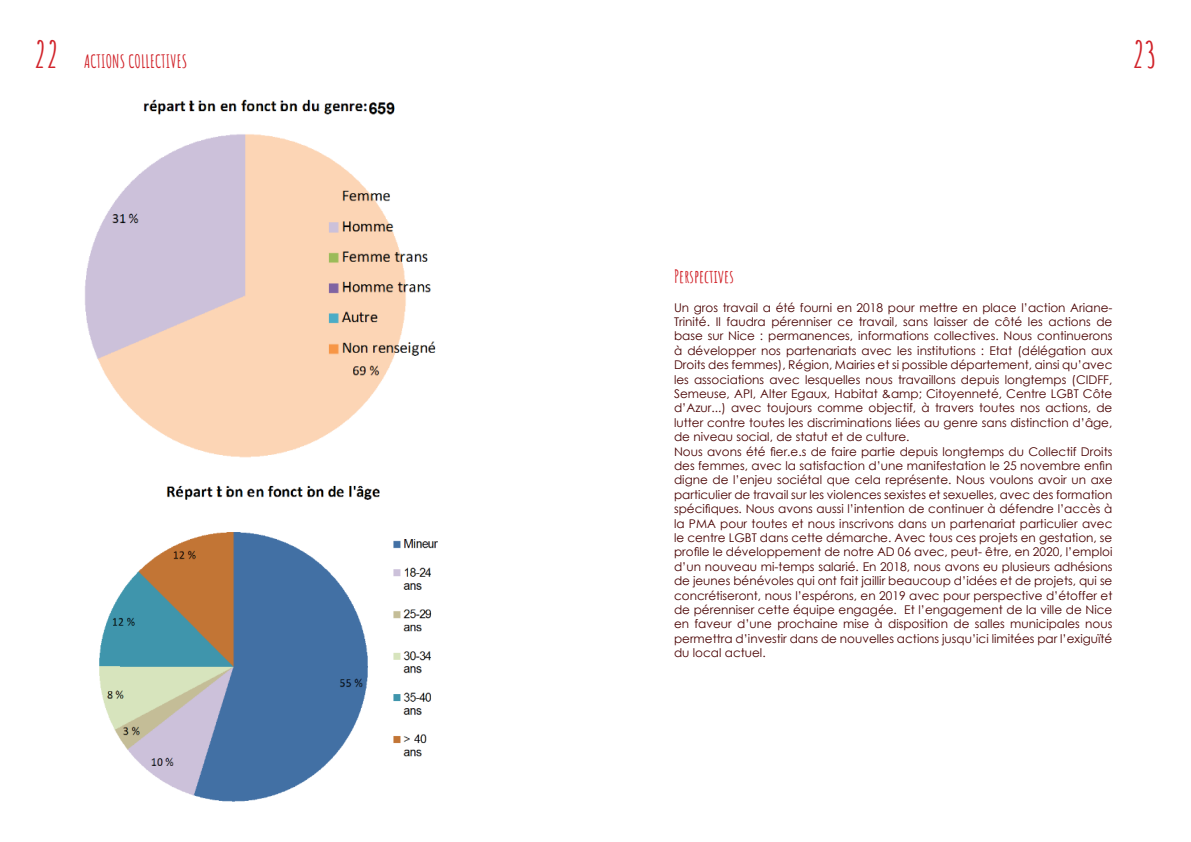
<style>
.page{position:relative;width:1191px;height:842px;background:#fff}
.page>*{position:absolute;margin:0;border:0;box-sizing:border-box;transform-origin:0 0}
.t1{font:700 36px "Amatic SC";color:#d1232a}
.SOUS-TITRES{font:700 18px "Amatic SC";color:#d1232a}
.Texte{font:12px/14.4px "Century Gothic";color:#490000;text-align:justify}
</style>
<div class="page">
<img style="left:85px;top:99px;width:351px;height:359px">
<img style="left:99px;top:485px;width:339px;height:317px">
<h1 class="t1" style="left:34px;top:27px;width:26px">22</h1>
<h1 class="t1" style="left:1132px;top:27px;width:26px">23</h1>
<p class="SOUS-TITRES" style="left:84px;top:48px;width:105px">ACTIONS COLLECTIVES</p>
<p class="SOUS-TITRES" style="left:674px;top:262px;width:61px">Perspectives</p>
<p class="Texte" style="left:674px;top:300px;width:440px">Un gros travail a été fourni en 2018 pour mettre en place l’action Ariane-Trinité. Il faudra pérenniser ce travail, sans laisser de côté les actions de base sur Nice : permanences, informations collectives. Nous continuerons à développer nos partenariats avec les institutions : Etat (délégation aux Droits des femmes), Région, Mairies et si possible département, ainsi qu’avec les associations avec lesquelles nous travaillons depuis longtemps (CIDFF, Semeuse, API, Alter Egaux, Habitat &amp;amp; Citoyenneté, Centre LGBT Côte d’Azur...) avec toujours comme objectif, à travers toutes nos actions, de lutter contre toutes les discriminations liées au genre sans distinction d’âge, de niveau social, de statut et de culture.</p>
<p class="Texte" style="left:674px;top:444px;width:440px">Nous avons été fier.e.s de faire partie depuis longtemps du Collectif Droits des femmes, avec la satisfaction d’une manifestation le 25 novembre enfin digne de l’enjeu sociétal que cela représente. Nous voulons avoir un axe particulier de travail sur les violences sexistes et sexuelles, avec des formation spécifiques. Nous avons aussi l’intention de continuer à défendre l’accès à la PMA pour toutes et nous inscrivons dans un partenariat particulier avec le centre LGBT dans cette démarche. Avec tous ces projets en gestation, se profile le développement de notre AD 06 avec, peut- être, en 2020, l’emploi d’un nouveau mi-temps salarié. En 2018, nous avons eu plusieurs adhésions de jeunes bénévoles qui ont fait jaillir beaucoup d’idées et de projets, qui se concrétiseront, nous l’espérons, en 2019 avec pour perspective d’étoffer et de pérenniser cette équipe engagée. Et l’engagement de la ville de Nice en faveur d’une prochaine mise à disposition de salles municipales nous permettra d’investir dans de nouvelles actions jusqu’ici limitées par l’exiguïté du local actuel.</p>
</div>
